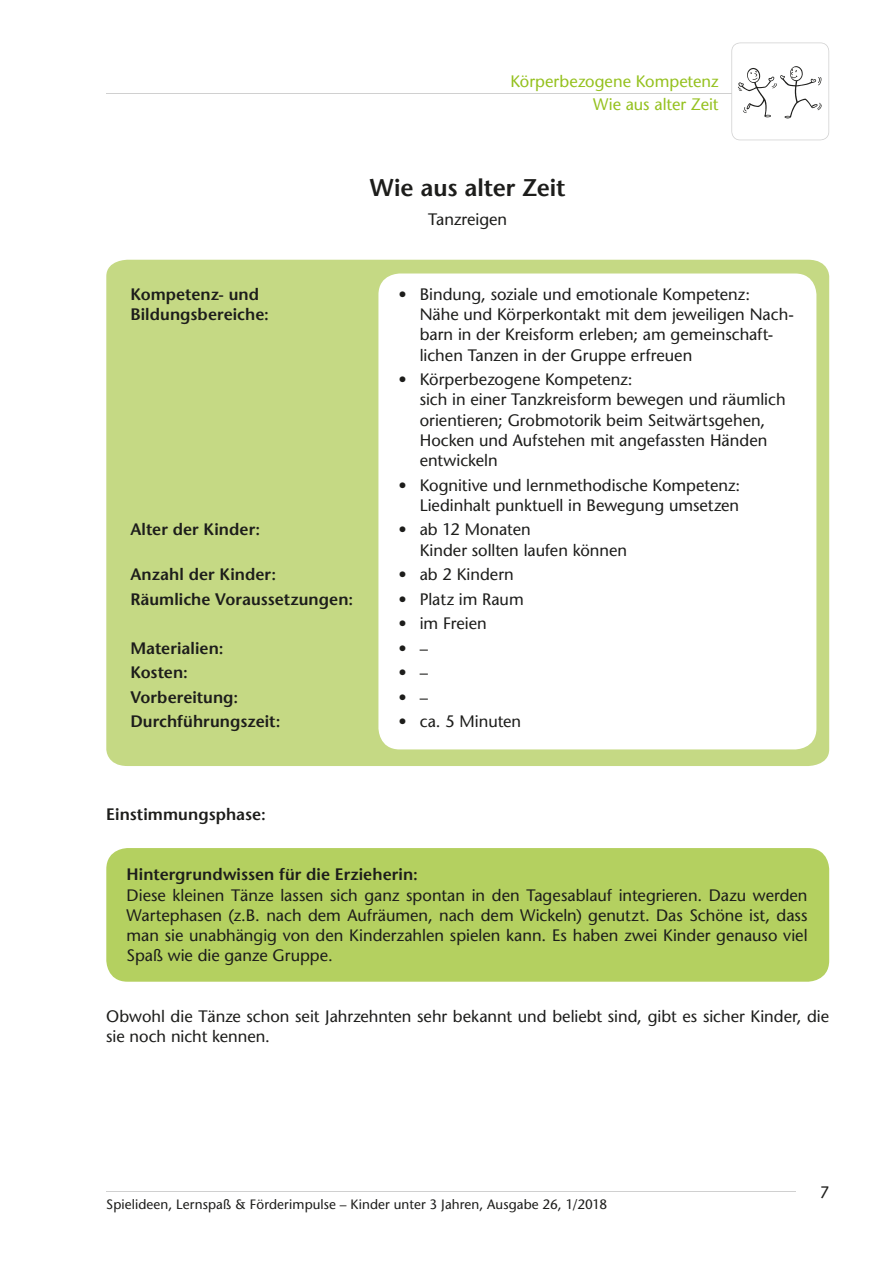
<style>
.page{position:relative;width:893px;height:1263px;background:#fff}
.page>*{position:absolute;margin:0;border:0;box-sizing:border-box;transform-origin:0 0}
.t1{font:600 24px "Stone Sans Std";letter-spacing:-.005em;color:#1d1d1b}
.t2{font:500 16.5px/20.2px "Stone Sans Std";color:#1d1d1b}
.t3{font:600 16.5px/24.5px "Stone Sans Std";letter-spacing:.005em;color:#1d1d1b}
.t4{font:500 16.5px/22.5px "Stone Sans Std";color:#95c11f;text-align:right}
.t5{font:500 13.5px "Stone Sans Std";letter-spacing:.005em;color:#1d1d1b}
</style>
<div class="page">
<hr style="left:106px;top:1191px;width:690px;height:1px;background:#d0d0d0">
<hr style="left:106px;top:93px;width:625px;height:1px;background:#d0d0d0">
<svg style="left:731px;top:43px;width:98px;height:97px"></svg>
<div style="left:106px;top:260px;width:723px;height:506px;background:#c5d984"></div>
<div style="left:378px;top:273px;width:438px;height:476px;background:#fff;border-radius:21px"></div>
<div style="left:106px;top:848px;width:723px;height:134px;background:#b4d060;border-radius:21px"></div>
<p class="t4" style="left:510px;top:70px;width:210px">Körperbezogene Kompetenz<br>Wie aus alter Zeit</p>
<h1 class="t1" style="left:370px;top:174px;width:197px">Wie aus alter Zeit</h1>
<p class="t2" style="left:428px;top:209px;width:81px">Tanzreigen</p>
<p class="t3" style="left:130px;top:284px;width:140px;line-height:20.2px">Kompetenz- und<br>Bildungsbereiche:</p>
<p class="t3" style="left:130px;top:517px;width:131px">Alter der Kinder:</p>
<p class="t3" style="left:130px;top:562px;width:224px">Anzahl der Kinder:<br>Räumliche Voraussetzungen:</p>
<p class="t3" style="left:130px;top:636px;width:152px">Materialien:<br>Kosten:<br>Vorbereitung:<br>Durchführungszeit:</p>
<p class="t2" style="left:420px;top:284px;width:376px;text-indent:-21px">• Bindung, soziale und emotionale Kompetenz:<br>Nähe und Körperkontakt mit dem jeweiligen Nach&shy;barn in der Kreisform erleben; am gemeinschaft&shy;lichen Tanzen in der Gruppe erfreuen</p>
<p class="t2" style="left:420px;top:369px;width:367px;text-indent:-21px">• Körperbezogene Kompetenz:<br>sich in einer Tanzkreisform bewegen und räumlich orientieren; Grobmotorik beim Seitwärtsgehen, Hocken und Aufstehen mit angefassten Händen entwickeln</p>
<p class="t2" style="left:398px;top:475px;width:343px;text-align:right">• Kognitive und lernmethodische Kompetenz:<br>Liedinhalt punktuell in Bewegung umsetzen</p>
<p class="t2" style="left:420px;top:519px;width:209px;text-indent:-21px">• ab 12 Monaten<br>Kinder sollten laufen können</p>
<p class="t2" style="left:398px;top:564px;width:117px">• ab 2 Kindern</p>
<p class="t2" style="left:398px;top:589px;width:127px">• Platz im Raum</p>
<p class="t2" style="left:398px;top:613px;width:90px">• im Freien</p>
<p class="t2" style="left:398px;top:638px;width:31px">• –</p>
<p class="t2" style="left:398px;top:662px;width:31px">• –</p>
<p class="t2" style="left:398px;top:687px;width:31px">• –</p>
<p class="t2" style="left:398px;top:711px;width:124px">• ca. 5 Minuten</p>
<p class="t3" style="left:106px;top:802px;width:161px">Einstimmungsphase:</p>
<p class="t3" style="left:127px;top:862px;width:293px">Hintergrundwissen für die Erzieherin:</p>
<p class="t2" style="left:127px;top:885px;width:683px;text-align:justify">Diese kleinen Tänze lassen sich ganz spontan in den Tagesablauf integrieren. Dazu werden Wartephasen (z.B. nach dem Aufräumen, nach dem Wickeln) genutzt. Das Schöne ist, dass man sie unabhängig von den Kinderzahlen spielen kann. Es haben zwei Kinder genauso viel Spaß wie die ganze Gruppe.</p>
<p class="t2" style="left:106px;top:1006px;width:724px">Obwohl die Tänze schon seit Jahrzehnten sehr bekannt und beliebt sind, gibt es sicher Kinder, die sie noch nicht kennen.</p>
<p class="t5" style="left:106px;top:1196px;width:502px">Spielideen, Lernspaß &amp; Förderimpulse – Kinder unter 3 Jahren, Ausgabe 26, 1/2018</p>
<p class="t2" style="left:820px;top:1182px;width:11px">7</p>
</div>
